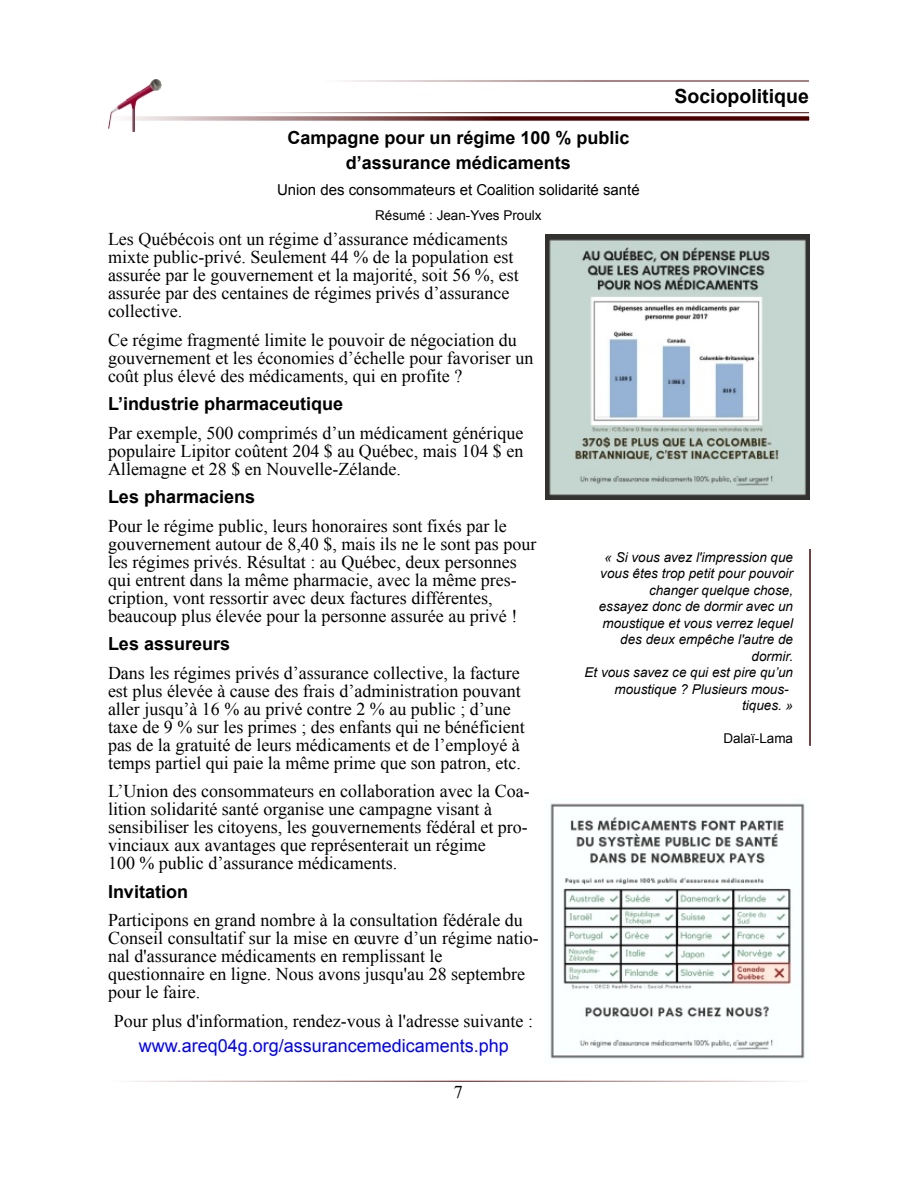
<style>
.page{position:relative;width:918px;height:1188px;background:#fff}
.page>*{position:absolute;margin:0;border:0;box-sizing:border-box;transform-origin:0 0}
.t1{font:700 19.5px "Arial";color:#000}
.t2{font:18px/18px "Times New Roman";color:#000}
.t3{font:700 18px/25.5px "Arial";color:#000;text-align:center}
.t4{font:18px "Arial";color:#00f}
.t5{font:15px "Arial";color:#000}
.t6{font:italic 13.5px "Arial";color:#000}
.t7{font:13.5px "Arial";color:#000}
</style>
<div class="page">
<svg style="left:162px;top:118px;width:646px;height:1px"></svg>
<div style="left:107px;top:115px;width:704px;height:7px;border:2px solid #fff"></div>
<div style="left:107px;top:79px;width:704px;height:4px;border:2px solid #fff"></div>
<div style="left:107px;top:111px;width:704px;height:4px;border:2px solid #fff"></div>
<div style="left:107px;top:1079px;width:704px;height:4px;border:2px solid #fff"></div>
<img style="left:108px;top:80px;width:54px;height:51px">
<img style="left:545px;top:235px;width:265px;height:264px">
<img style="left:550px;top:803px;width:255px;height:256px">
<hr style="left:809px;top:549px;width:2px;height:197px;background:#4e0000">
<p class="t3" style="left:287px;top:125px;width:344px">Campagne pour un régime 100 % public d’assurance médicaments</p>
<p class="t5" style="left:277px;top:181px;width:364px">Union des consommateurs et Coalition solidarité santé</p>
<p class="t7" style="left:375px;top:208px;width:168px">Résumé : Jean-Yves Proulx</p>
<p class="t1" style="left:675px;top:86px;width:136px">Sociopolitique</p>
<p class="t2" style="left:108px;top:230px;width:412px">Les Québécois ont un régime d’assurance médicaments mixte public-privé. Seulement 44 % de la population est assurée par le gouvernement et la majorité, soit 56 %, est assurée par des centaines de régimes privés d’assurance collective.</p>
<p class="t2" style="left:108px;top:330px;width:427px">Ce régime fragmenté limite le pouvoir de négociation du gouvernement et les économies d’échelle pour favoriser un coût plus élevé des médicaments, qui en profite ?</p>
<p class="t3" style="left:108px;top:391px;width:237px">L’industrie pharmaceutique</p>
<p class="t2" style="left:108px;top:423px;width:417px;text-align:justify">Par exemple, 500 comprimés d’un médicament générique populaire Lipitor coûtent 204 $ au Québec, mais 104 $ en Allemagne et 28 $ en Nouvelle-Zélande.</p>
<p class="t3" style="left:108px;top:484px;width:149px">Les pharmaciens</p>
<p class="t2" style="left:108px;top:516px;width:430px">Pour le régime public, leurs honoraires sont fixés par le gouvernement autour de 8,40 $, mais ils ne le sont pas pour les régimes privés. Résultat : au Québec, deux personnes qui entrent dans la même pharmacie, avec la même pres&shy;cription, vont ressortir avec deux factures différentes, beaucoup plus élevée pour la personne assurée au privé !</p>
<p class="t3" style="left:108px;top:631px;width:124px">Les assureurs</p>
<p class="t2" style="left:108px;top:663px;width:418px">Dans les régimes privés d’assurance collective, la facture est plus élevée à cause des frais d’administration pouvant aller jusqu’à 16 % au privé contre 2 % au public ; d’une taxe de 9 % sur les primes ; des enfants qui ne bénéficient pas de la gratuité de leurs médicaments et de l’employé à temps partiel qui paie la même prime que son patron, etc.</p>
<p class="t2" style="left:108px;top:782px;width:423px">L’Union des consommateurs en collaboration avec la Coa&shy;lition solidarité santé organise une campagne visant à sensibiliser les citoyens, les gouvernements fédéral et pro&shy;vinciaux aux avantages que représenterait un régime<br>100 % public d’assurance médicaments.</p>
<p class="t3" style="left:108px;top:879px;width:81px">Invitation</p>
<p class="t2" style="left:108px;top:911px;width:432px">Participons en grand nombre à la consultation fédérale du Conseil consultatif sur la mise en œuvre d’un régime natio&shy;nal d'assurance médicaments en remplissant le questionnaire en ligne. Nous avons jusqu'au 28 septembre pour le faire.</p>
<p class="t2" style="left:114px;top:1011px;width:421px">Pour plus d'information, rendez-vous à l'adresse suivante :</p>
<p class="t4" style="left:139px;top:1036px;width:372px">www.areq04g.org/assurancemedicaments.php</p>
<p class="t2" style="left:454px;top:1083px;width:10px">7</p>
<p class="t6" style="left:604px;top:550px;width:190px">« Si vous avez l'impression que</p>
<p class="t6" style="left:600px;top:566px;width:194px">vous êtes trop petit pour pouvoir</p>
<p class="t6" style="left:649px;top:583px;width:146px">changer quelque chose,</p>
<p class="t6" style="left:599px;top:599px;width:196px">essayez donc de dormir avec un</p>
<p class="t6" style="left:603px;top:616px;width:192px">moustique et vous verrez lequel</p>
<p class="t6" style="left:620px;top:632px;width:174px">des deux empêche l'autre de</p>
<p class="t6" style="left:752px;top:649px;width:43px">dormir.</p>
<p class="t6" style="left:585px;top:665px;width:210px">Et vous savez ce qui est pire qu’un</p>
<p class="t6" style="left:615px;top:682px;width:176px">moustique ? Plusieurs mous-</p>
<p class="t6" style="left:742px;top:698px;width:53px">tiques. »</p>
<p class="t7" style="left:723px;top:731px;width:71px">Dalaï-Lama</p>
</div>
